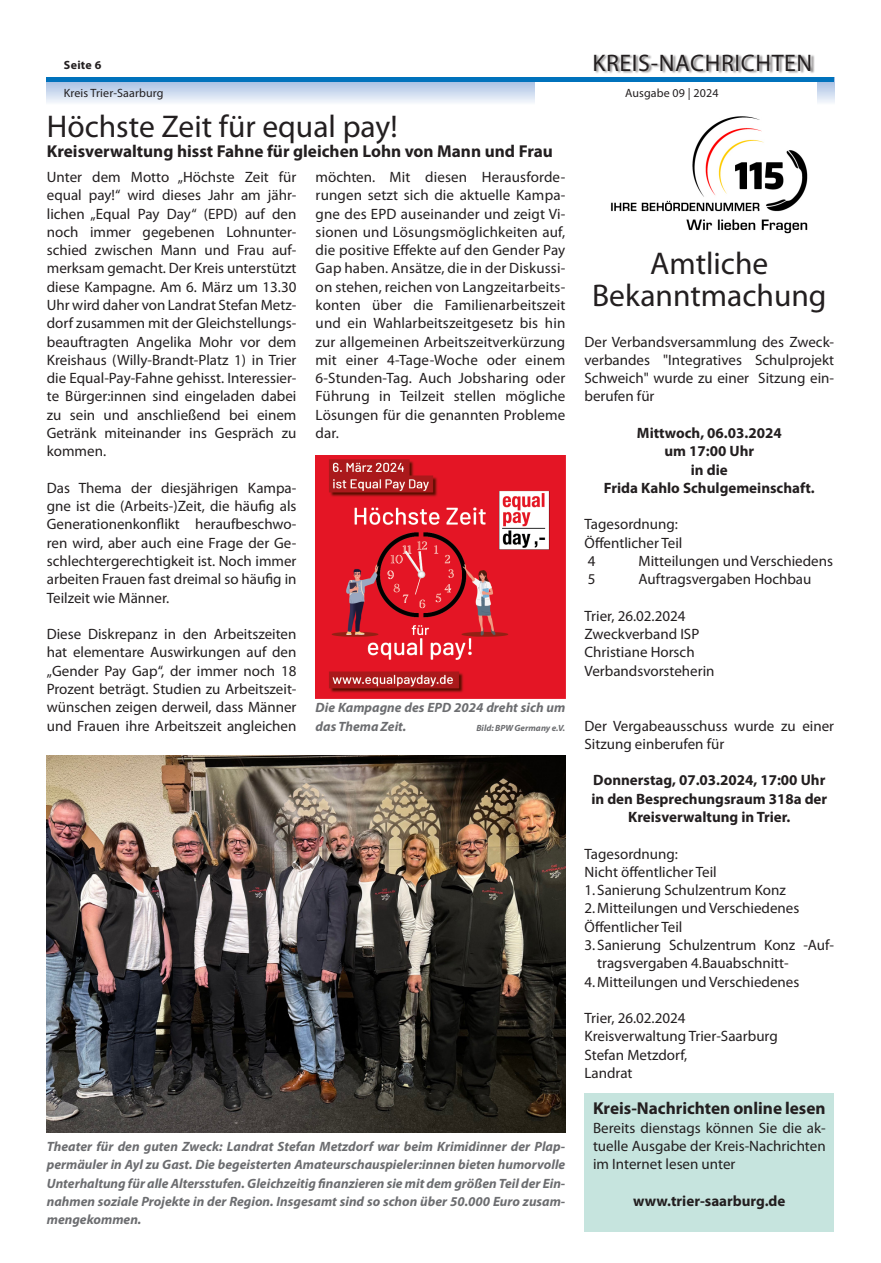
<style>
.page{position:relative;width:881px;height:1263px;background:#fff}
.page>*{position:absolute;margin:0;border:0;box-sizing:border-box;transform-origin:0 0}
.Headline{font:31.5px "Myriad Pro";color:#231f20}
.t1{font:24px "Myriad Pro";letter-spacing:.025em;color:#231f20}
.Subline{font:700 17.25px "Myriad Pro";color:#231f20}
.Fließtext{font:15px/18.3px "Myriad Pro";color:#231f20;text-align:justify}
.Fließtext-2{font:700 15px/18.3px "Myriad Pro";color:#231f20;text-align:center}
.Bilduntertitel{font:italic 700 13.5px/18.3px "Myriad Pro";color:#6c6d70}
.t2{font:12px "Myriad Pro";letter-spacing:.01em;color:#231f20}
.t3{font:700 12px "Myriad Pro";letter-spacing:.025em;color:#231f20}
.Bilduntertitel-2{font:italic 700 9px "Myriad Pro";color:#6c6d70}
</style>
<div class="page">
<svg style="left:47px;top:82px;width:786px;height:21px;background:#cedbef"></svg>
<div style="left:535px;top:0;width:281px;height:113px;background:#fff"></div>
<div style="left:594px;top:54px;width:220px;height:20px;background:#231f20;opacity:.5"></div>
<hr style="left:47px;top:78px;width:786px;height:4px;background:#0072bc">
<img style="left:315px;top:455px;width:250px;height:244px">
<img style="left:47px;top:755px;width:518px;height:377px">
<img style="left:611px;top:116px;width:197px;height:118px">
<div style="left:584px;top:1093px;width:249px;height:138px;background:#c6e4de"></div>
<p class="t3" style="left:64px;top:57px;width:39px">Seite 6</p>
<h2 class="t1" style="left:592px;top:48px;width:221px">KREIS-NACHRICHTEN</h2>
<p class="t2" style="left:64px;top:86px;width:101px">Kreis Trier-Saarburg</p>
<p class="t2" style="left:625px;top:86px;width:95px">Ausgabe 09 | 2024</p>
<p class="Headline" style="left:47px;top:107px;width:352px">Höchste Zeit für equal pay!</p>
<p class="Subline" style="left:47px;top:140px;width:507px">Kreisverwaltung hisst Fahne für gleichen Lohn von Mann und Frau</p>
<p class="Fließtext" style="left:47px;top:168px;width:251px">Unter dem Motto „Höchste Zeit für equal pay!“ wird dieses Jahr am jähr&shy;lichen „Equal Pay Day“ (EPD) auf den noch immer gegebenen Lohnunter&shy;schied zwischen Mann und Frau auf&shy;merksam gemacht. Der Kreis unterstützt diese Kampagne. Am 6. März um 13.30<br>Uhr wird daher von Landrat Stefan Metz&shy;dorf zusammen mit der Gleichstellungs&shy;beauftragten Angelika Mohr vor dem Kreishaus (Willy-Brandt-Platz 1) in Trier die Equal-Pay-Fahne gehisst. Interessier&shy;te Bürger:innen sind eingeladen dabei zu sein und anschließend bei einem Getränk miteinander ins Gespräch zu kommen.</p>
<p class="Fließtext" style="left:47px;top:478px;width:251px">Das Thema der diesjährigen Kampa&shy;gne ist die (Arbeits-)Zeit, die häufig als Generationenkonflikt heraufbeschwo&shy;ren wird, aber auch eine Frage der Ge&shy;schlechtergerechtigkeit ist. Noch immer arbeiten Frauen fast dreimal so häufig in Teilzeit wie Männer.</p>
<p class="Fließtext" style="left:47px;top:625px;width:251px">Diese Diskrepanz in den Arbeitszeiten hat elementare Auswirkungen auf den „Gender Pay Gap“, der immer noch 18<br>Prozent beträgt. Studien zu Arbeitszeit&shy;wünschen zeigen derweil, dass Männer und Frauen ihre Arbeitszeit angleichen</p>
<p class="Fließtext" style="left:315px;top:168px;width:251px">möchten. Mit diesen Herausforde&shy;rungen setzt sich die aktuelle Kampa&shy;gne des EPD auseinander und zeigt Vi&shy;sionen und Lösungsmöglichkeiten auf, die positive Effekte auf den Gender Pay Gap haben. Ansätze, die in der Diskussi&shy;on stehen, reichen von Langzeitarbeits&shy;konten über die Familienarbeitszeit und ein Wahlarbeitszeitgesetz bis hin zur allgemeinen Arbeitszeitverkürzung mit einer 4-Tage-Woche oder einem 6-Stunden-Tag. Auch Jobsharing oder Führung in Teilzeit stellen mögliche Lösungen für die genannten Probleme dar.</p>
<p class="Bilduntertitel" style="left:315px;top:698px;width:251px">Die Kampagne des EPD 2024 dreht sich um das Thema Zeit.</p>
<p class="Bilduntertitel-2" style="left:476px;top:722px;width:90px">Bild: BPW Germany e.V.</p>
<p class="Bilduntertitel" style="left:47px;top:1137px;width:520px;text-align:justify">Theater für den guten Zweck: Landrat Stefan Metzdorf war beim Krimidinner der Plap&shy;permäuler in Ayl zu Gast. Die begeisterten Amateurschauspieler:innen bieten humorvolle Unterhaltung für alle Altersstufen. Gleichzeitig finanzieren sie mit dem größen Teil der Ein&shy;nahmen soziale Projekte in der Region. Insgesamt sind so schon über 50.000 Euro zusam&shy;mengekommen.</p>
<p class="Headline" style="left:650px;top:244px;width:119px">Amtliche</p>
<p class="Headline" style="left:592px;top:276px;width:236px">Bekanntmachung</p>
<p class="Fließtext" style="left:584px;top:332px;width:251px">Der Verbandsversammlung des Zweck&shy;verbandes "Integratives Schulprojekt Schweich" wurde zu einer Sitzung ein&shy;berufen für</p>
<p class="Fließtext-2" style="left:636px;top:423px;width:146px">Mittwoch, 06.03.2024</p>
<p class="Fließtext-2" style="left:664px;top:442px;width:91px">um 17:00 Uhr</p>
<p class="Fließtext-2" style="left:690px;top:460px;width:38px">in die</p>
<p class="Fließtext-2" style="left:603px;top:478px;width:212px">Frida Kahlo Schulgemeinschaft.</p>
<p class="Fließtext" style="left:584px;top:515px;width:95px">Tagesordnung:</p>
<p class="Fließtext" style="left:584px;top:533px;width:99px">Öffentlicher Teil</p>
<p class="Fließtext" style="left:587px;top:552px;width:9px">4</p>
<p class="Fließtext" style="left:638px;top:552px;width:196px">Mitteilungen und Verschiedens</p>
<p class="Fließtext" style="left:587px;top:570px;width:9px">5</p>
<p class="Fließtext" style="left:638px;top:570px;width:174px">Auftragsvergaben Hochbau</p>
<p class="Fließtext" style="left:584px;top:606px;width:102px">Trier, 26.02.2024</p>
<p class="Fließtext" style="left:584px;top:625px;width:116px">Zweckverband ISP</p>
<p class="Fließtext" style="left:584px;top:643px;width:112px">Christiane Horsch</p>
<p class="Fließtext" style="left:584px;top:661px;width:132px">Verbandsvorsteherin</p>
<p class="Fließtext" style="left:584px;top:716px;width:251px">Der Vergabeausschuss wurde zu einer<br>Sitzung einberufen für</p>
<p class="Fließtext-2" style="left:593px;top:771px;width:233px">Donnerstag, 07.03.2024, 17:00 Uhr</p>
<p class="Fließtext-2" style="left:591px;top:789px;width:237px">in den Besprechungsraum 318a der<br>Kreisverwaltung in Trier.</p>
<p class="Fließtext" style="left:584px;top:844px;width:95px">Tagesordnung:</p>
<p class="Fließtext" style="left:584px;top:862px;width:134px">Nicht öffentlicher Teil</p>
<p class="Fließtext" style="left:584px;top:881px;width:203px">1. Sanierung Schulzentrum Konz</p>
<p class="Fließtext" style="left:584px;top:899px;width:216px">2.Mitteilungen und Verschiedenes</p>
<p class="Fließtext" style="left:584px;top:917px;width:99px">Öffentlicher Teil</p>
<p class="Fließtext" style="left:597px;top:935px;width:238px;text-indent:-13px">3. Sanierung Schulzentrum Konz -Auf&shy;tragsvergaben 4.Bauabschnitt-</p>
<p class="Fließtext" style="left:584px;top:972px;width:216px">4.Mitteilungen und Verschiedenes</p>
<p class="Fließtext" style="left:584px;top:1009px;width:102px">Trier, 26.02.2024</p>
<p class="Fließtext" style="left:584px;top:1027px;width:195px">Kreisverwaltung Trier-Saarburg</p>
<p class="Fließtext" style="left:584px;top:1045px;width:104px">Stefan Metzdorf,</p>
<p class="Fließtext" style="left:584px;top:1063px;width:50px">Landrat</p>
<p class="Subline" style="left:592px;top:1097px;width:234px">Kreis-Nachrichten online lesen</p>
<p class="Fließtext" style="left:592px;top:1118px;width:234px">Bereits dienstags können Sie die ak&shy;tuelle Ausgabe der Kreis-Nachrichten im Internet lesen unter</p>
<p class="Fließtext-2" style="left:633px;top:1191px;width:154px">www.trier-saarburg.de</p>
</div>
